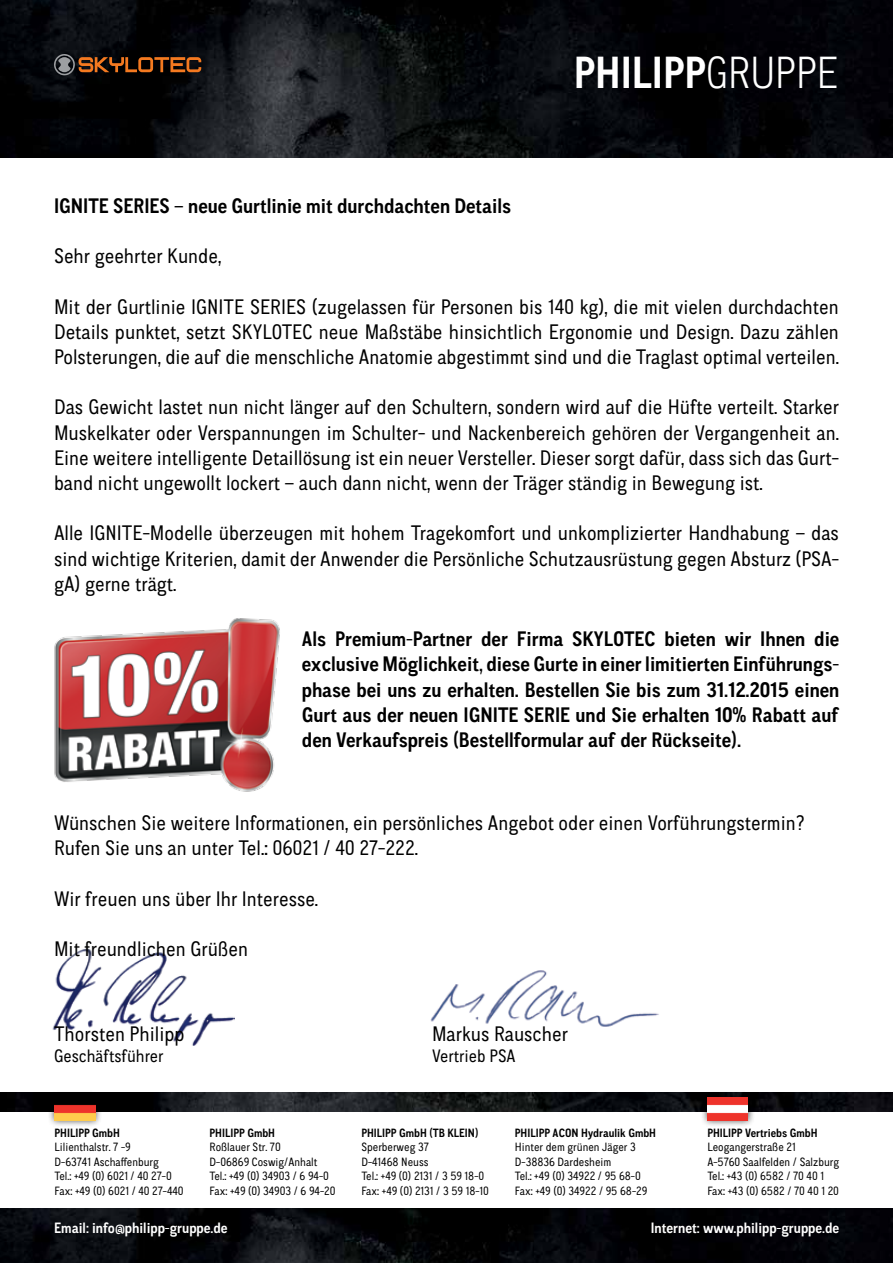
<style>
.page{position:relative;width:893px;height:1263px;background:#fff}
.page>*{position:absolute;margin:0;border:0;box-sizing:border-box;transform-origin:0 0}
.t1{font:700 45px "CA Normal";color:#fff}
.t2{font:21px/25.2px "CA Normal";color:#000;text-align:justify}
.t3{font:700 21px/25.2px "CA Normal";color:#000;text-align:justify}
.t4{font:18px "CA Normal";color:#000}
.t5{font:700 15px "CA Normal";color:#fff}
.t6{font:12px/14.4px "CA Normal";color:#000}
.t7{font:700 12px "CA Normal";color:#000}
.s1{font-weight:300}
</style>
<div class="page">
<img style="left:52px;top:948px;width:183px;height:98px">
<img style="left:430px;top:970px;width:229px;height:57px">
<img style="left:0;top:1209px;width:893px;height:54px">
<img style="left:0;top:1092px;width:893px;height:19px">
<img style="left:0;top:0;width:893px;height:157px">
<svg style="left:54px;top:54px;width:147px;height:21px;background:#50301a"></svg>
<div style="left:700px;top:1091px;width:55px;height:36px;background:#000;opacity:.75"></div>
<img style="left:707px;top:1097px;width:41px;height:23px">
<div style="left:48px;top:1091px;width:54px;height:36px;background:#000;opacity:.75"></div>
<img style="left:55px;top:1097px;width:40px;height:23px">
<img style="left:54px;top:618px;width:226px;height:174px">
<h1 class="t1" style="left:574px;top:41px;width:267px">PHILIPP<span class="s1">GRUPPE</span></h1>
<p class="t3" style="left:54px;top:193px;width:459px">IGNITE SERIES – neue Gurtlinie mit durchdachten Details</p>
<p class="t2" style="left:54px;top:243px;width:169px">Sehr geehrter Kunde,</p>
<p class="t2" style="left:54px;top:293px;width:786px">Mit der Gurtlinie IGNITE SERIES (zugelassen für Personen bis 140 kg), die mit vielen durchdachten Details punktet, setzt SKYLOTEC neue Maßstäbe hinsichtlich Ergonomie und Design. Dazu zählen Polsterungen, die auf die menschliche Anatomie abgestimmt sind und die Traglast optimal verteilen.</p>
<p class="t2" style="left:54px;top:394px;width:786px">Das Gewicht lastet nun nicht länger auf den Schultern, sondern wird auf die Hüfte verteilt. Starker Muskelkater oder Verspannungen im Schulter- und Nackenbereich gehören der Vergangenheit an.<br>Eine weitere intelligente Detaillösung ist ein neuer Versteller. Dieser sorgt dafür, dass sich das Gurt&shy;band nicht ungewollt lockert – auch dann nicht, wenn der Träger ständig in Bewegung ist.</p>
<p class="t2" style="left:54px;top:520px;width:786px">Alle IGNITE-Modelle überzeugen mit hohem Tragekomfort und unkomplizierter Handhabung – das sind wichtige Kriterien, damit der Anwender die Persönliche Schutzausrüstung gegen Absturz (PSA&shy;gA) gerne trägt.</p>
<p class="t3" style="left:302px;top:626px;width:539px">Als Premium-Partner der Firma SKYLOTEC bieten wir Ihnen die exclusive Möglichkeit, diese Gurte in einer limitierten Einführungs&shy;phase bei uns zu erhalten. Bestellen Sie bis zum 31.12.2015 einen Gurt aus der neuen IGNITE SERIE und Sie erhalten 10% Rabatt auf den Verkaufspreis (Bestellformular auf der Rückseite).</p>
<p class="t2" style="left:54px;top:810px;width:752px">Wünschen Sie weitere Informationen, ein persönliches Angebot oder einen Vorführungstermin?<br>Rufen Sie uns an unter Tel.: 06021 / 40 27-222.</p>
<p class="t2" style="left:54px;top:885px;width:266px">Wir freuen uns über Ihr Interesse.</p>
<p class="t2" style="left:54px;top:936px;width:196px">Mit freundlichen Grüßen</p>
<p class="t2" style="left:54px;top:1020px;width:132px">Thorsten Philipp</p>
<p class="t2" style="left:432px;top:1020px;width:137px">Markus Rauscher</p>
<p class="t4" style="left:54px;top:1043px;width:111px">Geschäftsführer</p>
<p class="t4" style="left:432px;top:1043px;width:85px">Vertrieb PSA</p>
<p class="t7" style="left:55px;top:1124px;width:67px">PHILIPP GmbH</p>
<p class="t6" style="left:55px;top:1140px;width:131px">Lilienthalstr. 7 -9<br>D-63741 Aschaffenburg<br>Tel.: +49 (0) 6021 / 40 27-0<br>Fax: +49 (0) 6021 / 40 27-440</p>
<p class="t7" style="left:210px;top:1124px;width:67px">PHILIPP GmbH</p>
<p class="t6" style="left:210px;top:1140px;width:127px">Roßlauer Str. 70<br>D-06869 Coswig/Anhalt<br>Tel.: +49 (0) 34903 / 6 94-0<br>Fax: +49 (0) 34903 / 6 94-20</p>
<p class="t7" style="left:361px;top:1124px;width:118px">PHILIPP GmbH (TB KLEIN)</p>
<p class="t6" style="left:361px;top:1140px;width:129px">Sperberweg 37<br>D-41468 Neuss<br>Tel.: +49 (0) 2131 / 3 59 18-0<br>Fax: +49 (0) 2131 / 3 59 18-10</p>
<p class="t7" style="left:515px;top:1124px;width:143px">PHILIPP ACON Hydraulik GmbH</p>
<p class="t6" style="left:515px;top:1140px;width:134px">Hinter dem grünen Jäger 3<br>D-38836 Dardesheim<br>Tel.: +49 (0) 34922 / 95 68-0<br>Fax: +49 (0) 34922 / 95 68-29</p>
<p class="t7" style="left:707px;top:1124px;width:112px">PHILIPP Vertriebs GmbH</p>
<p class="t6" style="left:707px;top:1140px;width:133px">Leogangerstraße 21<br>A-5760 Saalfelden / Salzburg<br>Tel.: +43 (0) 6582 / 70 40 1<br>Fax: +43 (0) 6582 / 70 40 1 20</p>
<p class="t5" style="left:54px;top:1217px;width:175px">Email: info@philipp-gruppe.de</p>
<p class="t5" style="left:651px;top:1217px;width:190px">Internet: www.philipp-gruppe.de</p>
</div>
